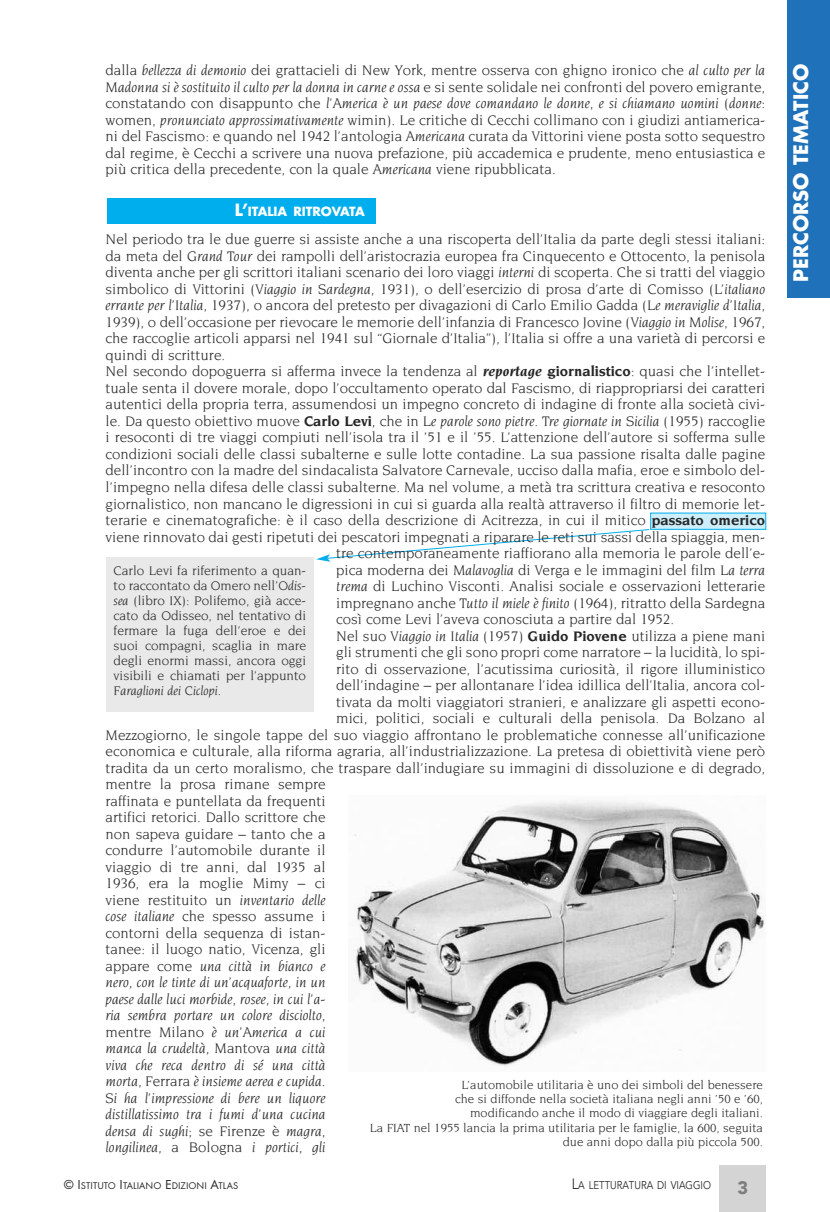
<style>
.page{position:relative;width:830px;height:1212px;background:#fff}
.page>*{position:absolute;margin:0;border:0;box-sizing:border-box;transform-origin:0 0}
.t1{font:700 19.5px "Futura";color:#fff}
.t2{font:900 18px "Avenir";color:#7d7d7d}
.t3{font:15px/16.5px "Novarese";color:#272627;text-align:justify}
.t4{font:italic 15px "Novarese";color:#272627}
.t5{font:13.5px/15px "Novarese";color:#272627;text-align:justify}
.t6{font:12.75px/14.2px "Novarese";color:#272627;text-align:right}
.t7{font:700 12.3px "Futura";color:#fff}
.t8{font:11.25px "Avenir";color:#272627;scale:.85 1}
.t9{font:10.2px "Futura T";color:#272627}
.s1{font-style:italic}
.s2{font-size:16.5px}
.s3{font-weight:700;font-style:italic}
.s4{font-weight:700}
.s5{font-style:normal}
.s6{font-size:13.5px}
.s7{font-size:15px}
</style>
<div class="page">
<div style="left:787px;top:0;width:42px;height:298px;background:#1f71b9"></div>
<div style="left:719px;top:1165px;width:46px;height:47px;background:#d4d4d4"></div>
<div style="left:650px;top:513px;width:115px;height:16px;background:#cceffb"></div>
<div style="left:650px;top:513px;width:115px;height:17px;border:1px solid #00aded"></div>
<svg style="left:316px;top:529px;width:333px;height:33px"></svg>
<div style="left:107px;top:198px;width:268px;height:26px;background:#00aded"></div>
<div style="left:106px;top:558px;width:207px;height:154px;background:#e9e9e9"></div>
<img style="left:354px;top:800px;width:410px;height:266px">
<p class="t3" style="left:105px;top:63px;width:661px">dalla <span class="s1">bellezza di demonio</span> dei grattacieli di New York, mentre osserva con ghigno ironico che <span class="s1">al culto per la Madonna si è sostituito il culto per la donna in carne e ossa</span> e si sente solidale nei confronti del povero emigrante, constatando con disappunto che <span class="s1">l’America è un paese dove comandano le donne, e si chiamano uomini (donne: </span>women<span class="s1">, pronunciato approssimativamente</span> wimin<span class="s1">)</span>. Le critiche di Cecchi collimano con i giudizi antiamerica&shy;ni del Fascismo: e quando nel 1942 l’antologia <span class="s1">Americana</span> curata da Vittorini viene posta sotto sequestro dal regime, è Cecchi a scrivere una nuova prefazione, più accademica e prudente, meno entusiastica e più critica della precedente, con la quale <span class="s1">Americana</span> viene ripubblicata.</p>
<p class="t7" style="left:235px;top:205px;width:131px"><span class="s2">L’</span>ITALIA RITROVATA</p>
<p class="t3" style="left:105px;top:232px;width:661px">Nel periodo tra le due guerre si assiste anche a una riscoperta dell’Italia da parte degli stessi italiani:</p>
<p class="t3" style="left:105px;top:249px;width:661px">da meta del <span class="s1">Grand Tour</span> dei rampolli dell’aristocrazia europea fra Cinquecento e Ottocento, la penisola</p>
<p class="t3" style="left:105px;top:265px;width:661px">diventa anche per gli scrittori italiani scenario dei loro viaggi <span class="s1">interni</span> di scoperta. Che si tratti del viaggio</p>
<p class="t3" style="left:105px;top:282px;width:661px">simbolico di Vittorini (<span class="s1">Viaggio in Sardegna</span>, 1931), o dell’esercizio di prosa d’arte di Comisso (<span class="s1">L’italiano</span></p>
<p class="t3" style="left:105px;top:298px;width:661px"><span class="s1">errante per l’Italia</span>, 1937), o ancora del pretesto per divagazioni di Carlo Emilio Gadda (<span class="s1">Le meraviglie d’Italia</span>,</p>
<p class="t3" style="left:105px;top:315px;width:661px">1939), o dell’occasione per rievocare le memorie dell’infanzia di Francesco Jovine (<span class="s1">Viaggio in Molise</span>, 1967,</p>
<p class="t3" style="left:105px;top:331px;width:661px">che raccoglie articoli apparsi nel 1941 sul “Giornale d’Italia”), l’Italia si offre a una varietà di percorsi e</p>
<p class="t3" style="left:105px;top:348px;width:121px">quindi di scritture.</p>
<p class="t3" style="left:105px;top:364px;width:661px">Nel secondo dopoguerra si afferma invece la tendenza al <span class="s3">reportage</span> <span class="s4">giornalistico</span>: quasi che l’intellet-</p>
<p class="t3" style="left:105px;top:381px;width:661px">tuale senta il dovere morale, dopo l’occultamento operato dal Fascismo, di riappropriarsi dei caratteri</p>
<p class="t3" style="left:105px;top:397px;width:661px">autentici della propria terra, assumendosi un impegno concreto di indagine di fronte alla società civi-</p>
<p class="t3" style="left:105px;top:414px;width:661px">le. Da questo obiettivo muove <span class="s4">Carlo Levi</span>, che in <span class="s1">Le parole sono pietre. Tre giornate in Sicilia</span> (1955) raccoglie</p>
<p class="t3" style="left:105px;top:430px;width:661px">i resoconti di tre viaggi compiuti nell’isola tra il ’51 e il ’55. L’attenzione dell’autore si sofferma sulle</p>
<p class="t3" style="left:105px;top:447px;width:661px">condizioni sociali delle classi subalterne e sulle lotte contadine. La sua passione risalta dalle pagine</p>
<p class="t3" style="left:105px;top:463px;width:661px">dell’incontro con la madre del sindacalista Salvatore Carnevale, ucciso dalla mafia, eroe e simbolo del-</p>
<p class="t3" style="left:105px;top:480px;width:661px">l’impegno nella difesa delle classi subalterne. Ma nel volume, a metà tra scrittura creativa e resoconto</p>
<p class="t3" style="left:105px;top:496px;width:661px">giornalistico, non mancano le digressioni in cui si guarda alla realtà attraverso il filtro di memorie let-</p>
<p class="t3" style="left:105px;top:513px;width:661px">terarie e cinematografiche: è il caso della descrizione di Acitrezza, in cui il mitico <span class="s4">passato omerico</span></p>
<p class="t3" style="left:105px;top:529px;width:661px">viene rinnovato dai gesti ripetuti dei pescatori impegnati a riparare le reti sui sassi della spiaggia, men-</p>
<p class="t3" style="left:336px;top:546px;width:430px">tre contemporaneamente riaffiorano alla memoria le parole dell’e-</p>
<p class="t3" style="left:336px;top:562px;width:430px">pica moderna dei <span class="s1">Malavoglia</span> di Verga e le immagini del film <span class="s1">La terra</span></p>
<p class="t3" style="left:336px;top:579px;width:430px"><span class="s1">trema</span> di Luchino Visconti. Analisi sociale e osservazioni letterarie</p>
<p class="t3" style="left:336px;top:595px;width:430px">impregnano anche <span class="s1">Tutto il miele è finito</span> (1964), ritratto della Sardegna</p>
<p class="t3" style="left:336px;top:612px;width:339px">così come Levi l’aveva conosciuta a partire dal 1952.</p>
<p class="t3" style="left:336px;top:628px;width:430px">Nel suo <span class="s1">Viaggio in Italia</span> (1957) <span class="s4">Guido Piovene</span> utilizza a piene mani</p>
<p class="t3" style="left:336px;top:645px;width:430px">gli strumenti che gli sono propri come narratore – la lucidità, lo spi-</p>
<p class="t3" style="left:336px;top:661px;width:430px">rito di osservazione, l’acutissima curiosità, il rigore illuministico</p>
<p class="t3" style="left:336px;top:678px;width:430px">dell’indagine – per allontanare l’idea idillica dell’Italia, ancora col-</p>
<p class="t3" style="left:336px;top:694px;width:430px">tivata da molti viaggiatori stranieri, e analizzare gli aspetti econo-</p>
<p class="t3" style="left:336px;top:711px;width:430px">mici, politici, sociali e culturali della penisola. Da Bolzano al</p>
<p class="t3" style="left:105px;top:727px;width:661px">Mezzogiorno, le singole tappe del suo viaggio affrontano le problematiche connesse all’unificazione</p>
<p class="t3" style="left:105px;top:744px;width:661px">economica e culturale, alla riforma agraria, all’industrializzazione. La pretesa di obiettività viene però</p>
<p class="t3" style="left:105px;top:760px;width:661px">tradita da un certo moralismo, che traspare dall’indugiare su immagini di dissoluzione e di degrado,</p>
<p class="t3" style="left:105px;top:777px;width:221px">mentre la prosa rimane sempre</p>
<p class="t3" style="left:105px;top:793px;width:221px">raffinata e puntellata da frequenti</p>
<p class="t3" style="left:105px;top:810px;width:221px">artifici retorici. Dallo scrittore che</p>
<p class="t3" style="left:105px;top:826px;width:221px">non sapeva guidare – tanto che a</p>
<p class="t3" style="left:105px;top:843px;width:221px">condurre l’automobile durante il</p>
<p class="t3" style="left:105px;top:859px;width:221px">viaggio di tre anni, dal 1935 al</p>
<p class="t3" style="left:105px;top:876px;width:221px">1936, era la moglie Mimy – ci</p>
<p class="t3" style="left:105px;top:892px;width:221px">viene restituito un <span class="s1">inventario delle</span></p>
<p class="t3" style="left:105px;top:909px;width:221px"><span class="s1">cose italiane</span> che spesso assume i</p>
<p class="t3" style="left:105px;top:925px;width:221px">contorni della sequenza di istan-</p>
<p class="t3" style="left:105px;top:942px;width:221px">tanee: il luogo natio, Vicenza, gli</p>
<p class="t4" style="left:105px;top:960px;width:221px"><span class="s5">appare come</span> una città in bianco e</p>
<p class="t4" style="left:105px;top:976px;width:221px">nero, con le tinte di un’acquaforte, in un</p>
<p class="t4" style="left:105px;top:993px;width:221px">paese dalle luci morbide, rosee, in cui l’a-</p>
<p class="t4" style="left:105px;top:1009px;width:221px">ria sembra portare un colore disciolto<span class="s5">,</span></p>
<p class="t4" style="left:105px;top:1026px;width:221px"><span class="s5">mentre Milano</span> è un’America a cui</p>
<p class="t4" style="left:105px;top:1042px;width:221px">manca la crudeltà<span class="s5">, Mantova</span> una città</p>
<p class="t4" style="left:105px;top:1059px;width:221px">viva che reca dentro di sé una città</p>
<p class="t4" style="left:105px;top:1075px;width:221px">morta<span class="s5">, Ferrara</span> è insieme aerea e cupida.</p>
<p class="t4" style="left:105px;top:1092px;width:221px">Si ha l’impressione di bere un liquore</p>
<p class="t4" style="left:105px;top:1108px;width:221px">distillatissimo tra i fumi d’una cucina</p>
<p class="t4" style="left:105px;top:1125px;width:221px">densa di sughi<span class="s5">; se Firenze è</span> magra,</p>
<p class="t4" style="left:105px;top:1141px;width:221px">longilinea<span class="s5">, a Bologna</span> i portici, gli</p>
<p class="t5" style="left:113px;top:564px;width:194px">Carlo Levi fa riferimento a quan&shy;to raccontato da Omero nell’<span class="s1">Odis&shy;sea</span> (libro IX): Polifemo, già acce&shy;cato da Odisseo, nel tentativo di fermare la fuga dell’eroe e dei suoi compagni, scaglia in mare degli enormi massi, ancora oggi visibili e chiamati per l’appunto <span class="s1">Faraglioni dei Ciclopi</span>.</p>
<p class="t6" style="left:369px;top:1078px;width:394px">L’automobile utilitaria è uno dei simboli del benessere<br>che si diffonde nella società italiana negli anni ’50 e ’60,<br>modificando anche il modo di viaggiare degli italiani.<br>La FIAT nel 1955 lancia la prima utilitaria per le famiglie, la 600, seguita due anni dopo dalla più piccola 500.</p>
<p class="t9" style="left:64px;top:1179px;width:176px"><span class="s6">© I</span>STITUTO <span class="s6">I</span>TALIANO <span class="s6">E</span>DIZIONI <span class="s6">A</span>TLAS</p>
<p class="t8" style="left:571px;top:1177px;width:165px"><span class="s7">L</span>A LETTURATURA DI VIAGGIO</p>
<p class="t2" style="left:737px;top:1176px;width:12px">3</p>
<h1 class="t1" style="left:791px;top:282px;width:220px;rotate:-90deg">PERCORSO TEMATICO</h1>
</div>
